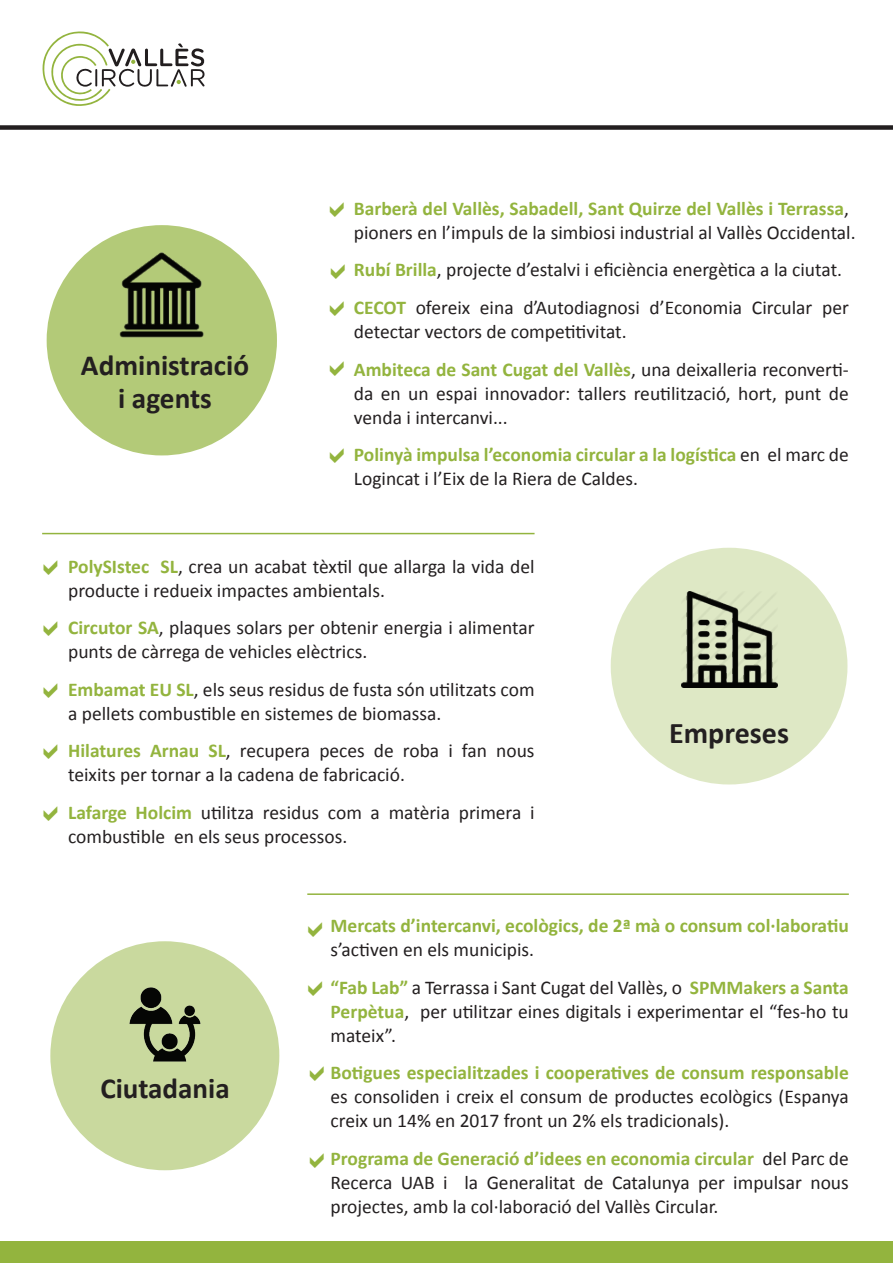
<style>
.page{position:relative;width:893px;height:1263px;background:#fff}
.page>*{position:absolute;margin:0;border:0;box-sizing:border-box;transform-origin:0 0}
.t1{font:700 30px "Calibri";color:#231f20}
.t2{font:700 29.25px/32.5px "Calibri";color:#231f20;text-align:center}
.t3{font:700 29.1px "Calibri";color:#231f20}
.t4{font:19.5px/24px "Calibri";color:#231f20}
.t5{font:700 19.5px/24px "Calibri";color:#93b43e}
.s1{font-weight:700;color:#93b43e}
.s2{font-weight:400;color:#231f20}
</style>
<div class="page">
<div style="left:50px;top:941px;width:229px;height:229px;background:#c9d99e;border-radius:50%"></div>
<div style="left:611px;top:548px;width:236px;height:236px;background:#dee8c5;border-radius:50%"></div>
<div style="left:0;top:125px;width:893px;height:5px;background:#231f20"></div>
<svg style="left:42px;top:31px;width:163px;height:75px"></svg>
<div style="left:0;top:1242px;width:893px;height:21px;background:#93b43e"></div>
<div style="left:47px;top:225px;width:230px;height:230px;background:#b3ca78;border-radius:50%"></div>
<img style="left:129px;top:987px;width:72px;height:75px">
<img style="left:682px;top:592px;width:95px;height:95px">
<img style="left:101px;top:234px;width:122px;height:104px">
<hr style="left:42px;top:533px;width:493px;height:1px;background:#93b43e">
<hr style="left:307px;top:893px;width:542px;height:2px;background:#93b43e">
<h2 class="t2" style="left:81px;top:349px;width:170px">Administració i agents</h2>
<p class="t4" style="left:354px;top:197px;width:503px"><span class="s1">Barberà del Vallès, Sabadell, Sant Quirze del Vallès i Terrassa</span>, pioners en l’impuls de la simbiosi industrial al Vallès Occidental.</p>
<p class="t4" style="left:354px;top:251px;width:496px;line-height:37.5px"><span class="s1">Rubí Brilla</span>, projecte d’estalvi i eficiència energètica a la ciutat.<br><span class="s1">CECOT</span> ofereix eina d’Autodiagnosi d’Economia Circular per</p>
<p class="t4" style="left:354px;top:313px;width:496px;line-height:37.5px">detectar vectors de competitivitat.<br><span class="s1">Ambiteca de Sant Cugat del Vallès</span>, una deixalleria reconverti-</p>
<p class="t4" style="left:354px;top:381px;width:496px">da en un espai innovador: tallers reutilització, hort, punt de venda i intercanvi...</p>
<p class="t5" style="left:354px;top:442px;width:496px">Polinyà impulsa l’economia circular a la logística <span class="s2">en el marc de<br>Logincat i l’Eix de la Riera de Caldes.</span></p>
<p class="t4" style="left:68px;top:554px;width:468px"><span class="s1">PolySIstec SL</span>, crea un acabat tèxtil que allarga la vida del producte i redueix impactes ambientals.</p>
<p class="t4" style="left:68px;top:616px;width:468px"><span class="s1">Circutor SA</span>, plaques solars per obtenir energia i alimentar punts de càrrega de vehicles elèctrics.</p>
<p class="t4" style="left:68px;top:677px;width:468px"><span class="s1">Embamat EU SL</span>, els seus residus de fusta són utilitzats com a pellets combustible en sistemes de biomassa.</p>
<p class="t4" style="left:68px;top:739px;width:468px"><span class="s1">Hilatures Arnau SL</span>, recupera peces de roba i fan nous teixits per tornar a la cadena de fabricació.</p>
<p class="t4" style="left:68px;top:800px;width:468px"><span class="s1">Lafarge Holcim</span> utilitza residus com a matèria primera i combustible en els seus processos.</p>
<h1 class="t1" style="left:669px;top:714px;width:121px">Empreses</h1>
<h3 class="t3" style="left:100px;top:1070px;width:131px">Ciutadania</h3>
<p class="t5" style="left:331px;top:914px;width:520px">Mercats d’intercanvi, ecològics, de 2ª mà o consum col·laboratiu</p>
<p class="t4" style="left:331px;top:931px;width:520px;line-height:37.5px">s’activen en els municipis.<br><span class="s1">“Fab Lab”</span> a Terrassa i Sant Cugat del Vallès, o <span class="s1">SPMMakers a Santa</span></p>
<p class="t4" style="left:331px;top:999px;width:520px"><span class="s1">Perpètua</span>, per utilitzar eines digitals i experimentar el “fes-ho tu mateix”.</p>
<p class="t5" style="left:331px;top:1061px;width:520px">Botigues especialitzades i cooperatives de consum responsable</p>
<p class="t4" style="left:331px;top:1085px;width:520px">es consoliden i creix el consum de productes ecològics (Espanya creix un 14% en 2017 front un 2% els tradicionals).</p>
<p class="t4" style="left:331px;top:1146px;width:520px;text-align:justify"><span class="s1">Programa de Generació d’idees en economia circular</span> del Parc de Recerca UAB i la Generalitat de Catalunya per impulsar nous projectes, amb la col·laboració del Vallès Circular.</p>
</div>
